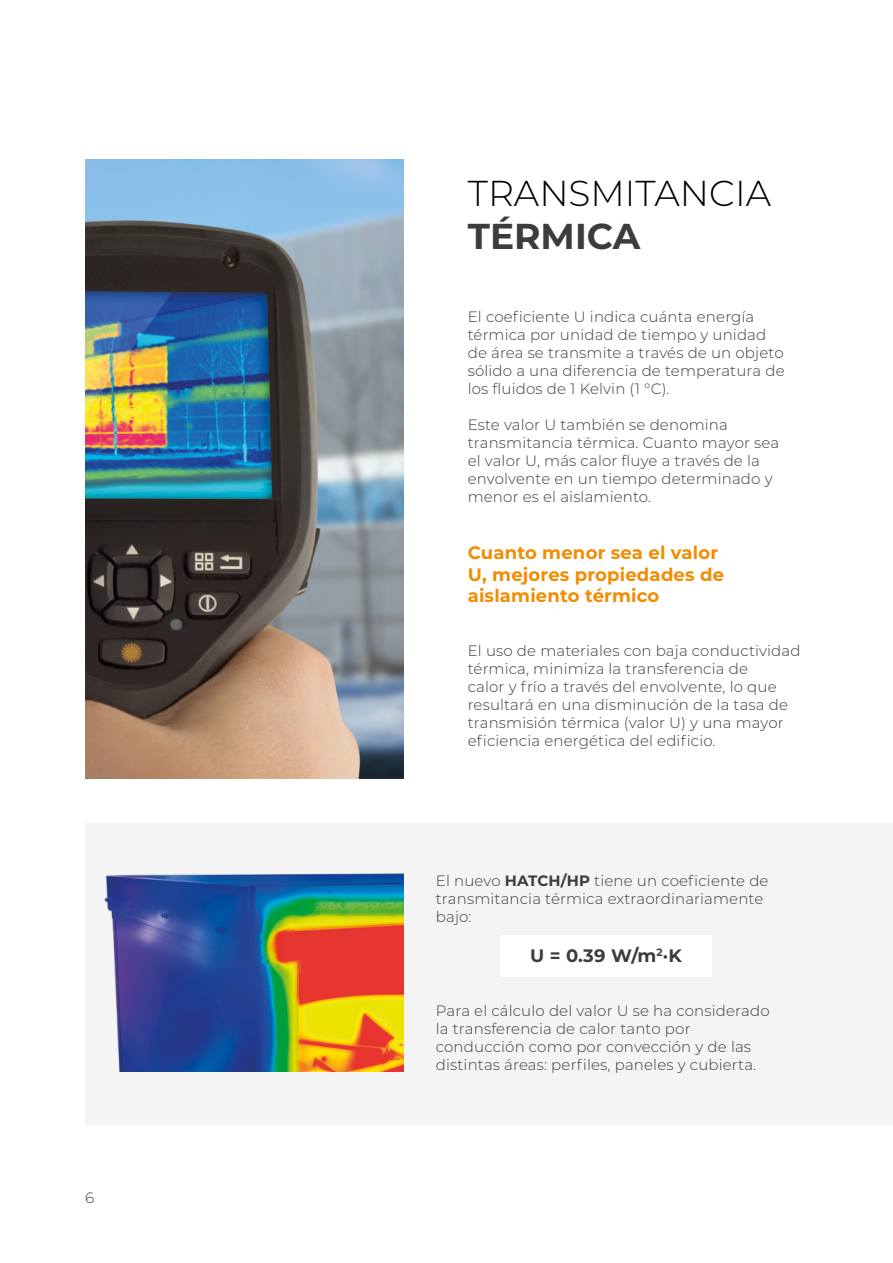
<style>
.page{position:relative;width:893px;height:1263px;background:#fff}
.page>*{position:absolute;margin:0;border:0;box-sizing:border-box;transform-origin:0 0}
.t1{font:300 36px "Montserrat";color:#000}
.t2{font:700 36px "Montserrat";color:#3c3c3b}
.t3{font:700 18px/21.6px "Montserrat";letter-spacing:.01em;color:#f28c00}
.t4{font:700 18px "Montserrat";color:#3c3c3b}
.t5{font:300 15px/18px "Montserrat";letter-spacing:.01em;color:#3c3c3b}
.s1{font-weight:700}
</style>
<div class="page">
<div style="left:85px;top:823px;width:808px;height:302px;background:#f4f4f4"></div>
<img style="left:85px;top:159px;width:319px;height:620px">
<div style="left:500px;top:935px;width:212px;height:41px;background:#fff"></div>
<img style="left:104px;top:873px;width:300px;height:198px">
<p class="t5" style="left:85px;top:1188px;width:11px">6</p>
<h1 class="t1" style="left:468px;top:169px;width:305px">TRANSMITANCIA</h1>
<h1 class="t2" style="left:468px;top:211px;width:174px">TÉRMICA</h1>
<p class="t5" style="left:468px;top:307px;width:318px">El coeficiente U indica cuánta energía térmica por unidad de tiempo y unidad de área se transmite a través de un objeto sólido a una diferencia de temperatura de los fluidos de 1 Kelvin (1 °C).</p>
<p class="t5" style="left:468px;top:415px;width:313px">Este valor U también se denomina transmitancia térmica. Cuanto mayor sea el valor U, más calor fluye a través de la envolvente en un tiempo determinado y menor es el aislamiento.</p>
<p class="t3" style="left:468px;top:541px;width:258px">Cuanto menor sea el valor<br>U, mejores propiedades de aislamiento térmico</p>
<p class="t5" style="left:468px;top:642px;width:334px">El uso de materiales con baja conductividad térmica, minimiza la transferencia de<br>calor y frío a través del envolvente, lo que resultará en una disminución de la tasa de transmisión térmica (valor U) y una mayor eficiencia energética del edificio.</p>
<p class="t5" style="left:436px;top:871px;width:334px">El nuevo <span class="s1">HATCH/HP</span> tiene un coeficiente de transmitancia térmica extraordinariamente bajo:</p>
<p class="t4" style="left:530px;top:942px;width:153px">U = 0.39 W/m<sup>2</sup>·K</p>
<p class="t5" style="left:436px;top:1001px;width:335px">Para el cálculo del valor U se ha considerado la transferencia de calor tanto por conducción como por convección y de las distintas áreas: perfiles, paneles y cubierta.</p>
</div>
